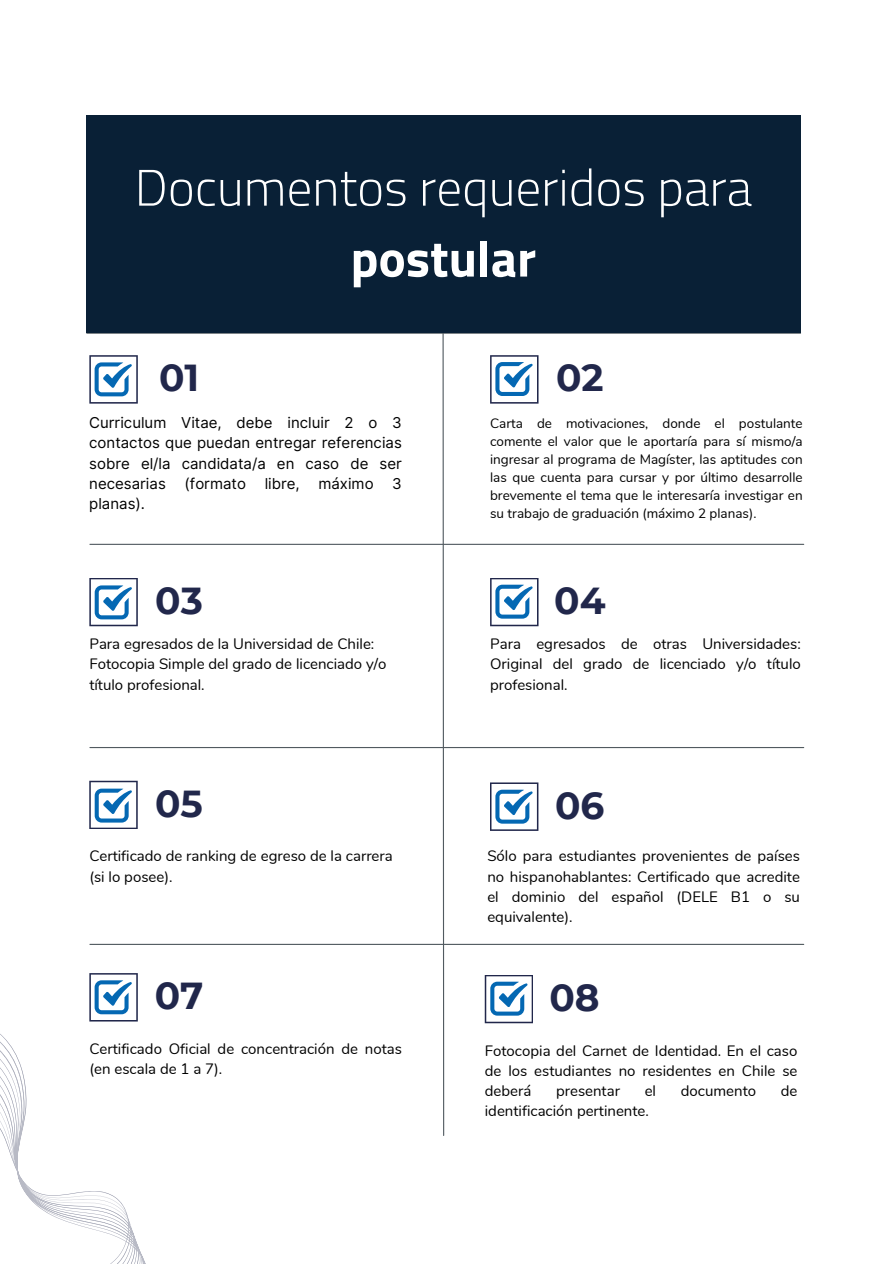
<style>
.page{position:relative;width:894px;height:1264px;background:#fff}
.page>*{position:absolute;margin:0;border:0;box-sizing:border-box;transform-origin:0 0}
.t1{font:300 51.3px "Cairo";color:#fff}
.t2{font:700 51.3px "Cairo";color:#fff}
.t3{font:700 37.5px "Montserrat";color:#21274b}
.t4{font:15px/20.2px "Nunito";color:#000}
.t5{font:15px/20.2px "Inter";color:#000;text-align:justify}
.t6{font:13.5px/18px "Nunito";color:#000;text-align:justify}
</style>
<div class="page">
<hr style="left:87px;top:332px;width:713px;height:2px;background:#515a60">
<hr style="left:90px;top:544px;width:713px;height:1px;background:#515a60">
<svg style="left:442px;top:332px;width:2px;height:804px"></svg>
<hr style="left:90px;top:747px;width:713px;height:1px;background:#515a60">
<div style="left:86px;top:116px;width:714px;height:216px;background:#092036"></div>
<hr style="left:90px;top:943px;width:713px;height:1px;background:#515a60">
<svg style="left:0;top:1021px;width:146px;height:242px"></svg>
<svg style="left:89px;top:355px;width:49px;height:48px"></svg>
<svg style="left:490px;top:355px;width:48px;height:48px"></svg>
<svg style="left:490px;top:578px;width:48px;height:48px"></svg>
<svg style="left:89px;top:578px;width:49px;height:48px"></svg>
<svg style="left:89px;top:780px;width:49px;height:49px"></svg>
<svg style="left:89px;top:973px;width:49px;height:48px"></svg>
<svg style="left:490px;top:782px;width:48px;height:49px"></svg>
<svg style="left:484px;top:975px;width:49px;height:48px"></svg>
<h1 class="t1" style="left:134px;top:158px;width:619px">Documentos requeridos para</h1>
<h1 class="t2" style="left:350px;top:229px;width:187px">postular</h1>
<h2 class="t3" style="left:159px;top:355px;width:42px">01</h2>
<p class="t5" style="left:89px;top:412px;width:314px">Curriculum Vitae, debe incluir 2 o 3 contactos que puedan entregar referencias sobre el/la candidata/a en caso de ser necesarias (formato libre, máximo 3 planas).</p>
<h2 class="t3" style="left:155px;top:577px;width:49px">03</h2>
<p class="t4" style="left:89px;top:634px;width:298px">Para egresados de la Universidad de Chile:<br>Fotocopia Simple del grado de licenciado y/o título profesional.</p>
<h2 class="t3" style="left:155px;top:780px;width:49px">05</h2>
<p class="t4" style="left:89px;top:846px;width:305px">Certificado de ranking de egreso de la carrera (si lo posee).</p>
<h2 class="t3" style="left:155px;top:973px;width:50px">07</h2>
<p class="t4" style="left:89px;top:1038px;width:314px">Certificado Oficial de concentración de notas (en escala de 1 a 7).</p>
<h2 class="t3" style="left:556px;top:355px;width:49px">02</h2>
<p class="t6" style="left:490px;top:414px;width:314px">Carta de motivaciones, donde el postulante comente el valor que le aportaría para sí mismo/a ingresar al programa de Magíster, las aptitudes con las que cuenta para cursar y por último desarrolle brevemente el tema que le interesaría investigar en su trabajo de graduación (máximo 2 planas).</p>
<h2 class="t3" style="left:554px;top:577px;width:53px">04</h2>
<p class="t4" style="left:490px;top:634px;width:312px;text-align:justify">Para egresados de otras Universidades:<br>Original del grado de licenciado y/o título profesional.</p>
<h2 class="t3" style="left:555px;top:782px;width:51px">06</h2>
<p class="t4" style="left:487px;top:846px;width:314px;text-align:justify">Sólo para estudiantes provenientes de países no hispanohablantes: Certificado que acredite el dominio del español (DELE B1 o su equivalente).</p>
<h2 class="t3" style="left:549px;top:974px;width:52px">08</h2>
<p class="t4" style="left:484px;top:1040px;width:314px;text-align:justify">Fotocopia del Carnet de Identidad. En el caso de los estudiantes no residentes en Chile se deberá</p>
<p class="t4" style="left:556px;top:1080px;width:65px">presentar</p>
<p class="t4" style="left:644px;top:1080px;width:13px">el</p>
<p class="t4" style="left:680px;top:1080px;width:77px">documento</p>
<p class="t4" style="left:780px;top:1080px;width:18px">de</p>
<p class="t4" style="left:484px;top:1101px;width:165px">identificación pertinente.</p>
</div>
